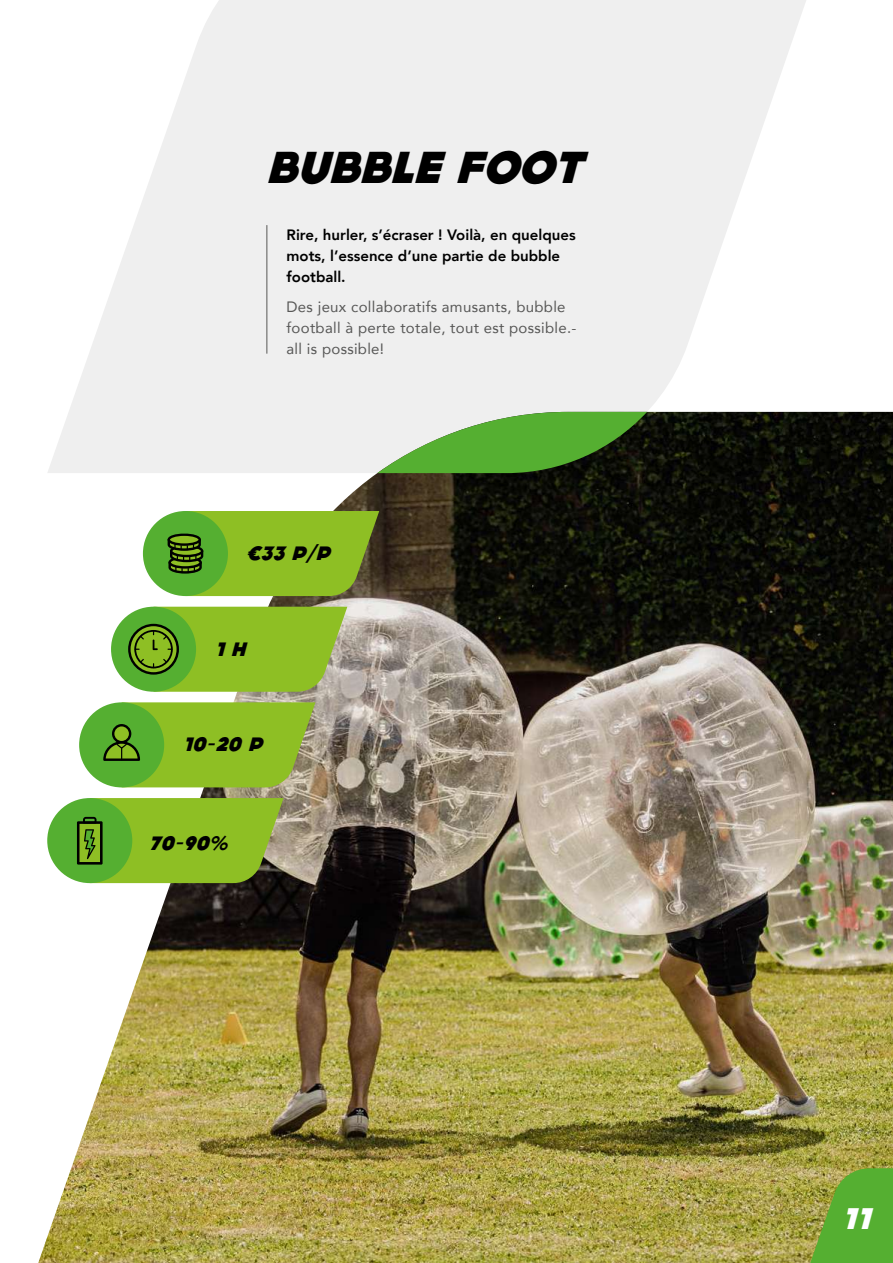
<style>
.page{position:relative;width:893px;height:1263px;background:#fff}
.page>*{position:absolute;margin:0;border:0;box-sizing:border-box;transform-origin:0 0}
.t1{font:italic 800 45px "DOCK11";color:#000}
.t2{font:italic 800 30px "DOCK11";color:#fff}
.t3{font:italic 800 19.5px "DOCK11";color:#000}
.t4{font:15px/21px "Avenir";letter-spacing:.02em;color:#575756}
.t5{font:800 15px/21px "Avenir";color:#000}
.s1{font-family:"Avenir";font-weight:900}
</style>
<div class="page">
<img style="left:38px;top:412px;width:855px;height:851px">
<svg style="left:47px;top:0;width:788px;height:473px;fill:#efefef"></svg>
<hr style="left:266px;top:225px;width:1px;height:129px;background:#575756">
<svg style="left:806px;top:1168px;width:87px;height:95px"></svg>
<svg style="left:377px;top:412px;width:270px;height:61px"></svg>
<div style="left:143px;top:511px;width:85px;height:85px;background:#55af31;border-radius:50%"></div>
<div style="left:111px;top:607px;width:85px;height:85px;background:#55af31;border-radius:50%"></div>
<div style="left:79px;top:702px;width:85px;height:85px;background:#55af31;border-radius:50%"></div>
<div style="left:47px;top:798px;width:85px;height:85px;background:#55af31;border-radius:50%"></div>
<svg style="left:168px;top:511px;width:211px;height:85px"></svg>
<svg style="left:128px;top:607px;width:219px;height:85px"></svg>
<svg style="left:103px;top:702px;width:212px;height:85px"></svg>
<svg style="left:77px;top:798px;width:207px;height:85px"></svg>
<h1 class="t1" style="left:266px;top:146px;width:328px">BUBBLE FOOT</h1>
<p class="t5" style="left:287px;top:224px;width:291px">Rire, hurler, s’écraser ! Voilà, en quelques mots, l’essence d’une partie de bubble football.</p>
<p class="t4" style="left:287px;top:295px;width:292px">Des jeux collaboratifs amusants, bubble football à perte totale, tout est possible.- all is possible!</p>
<h3 class="t3" style="left:247px;top:544px;width:89px">€33 P/P</h3>
<h3 class="t3" style="left:215px;top:640px;width:37px">1 H</h3>
<h3 class="t3" style="left:183px;top:735px;width:85px">10-20 P</h3>
<h3 class="t3" style="left:150px;top:834px;width:87px">70-90<span class="s1">%</span></h3>
<h2 class="t2" style="left:841px;top:1204px;width:37px">11</h2>
</div>
